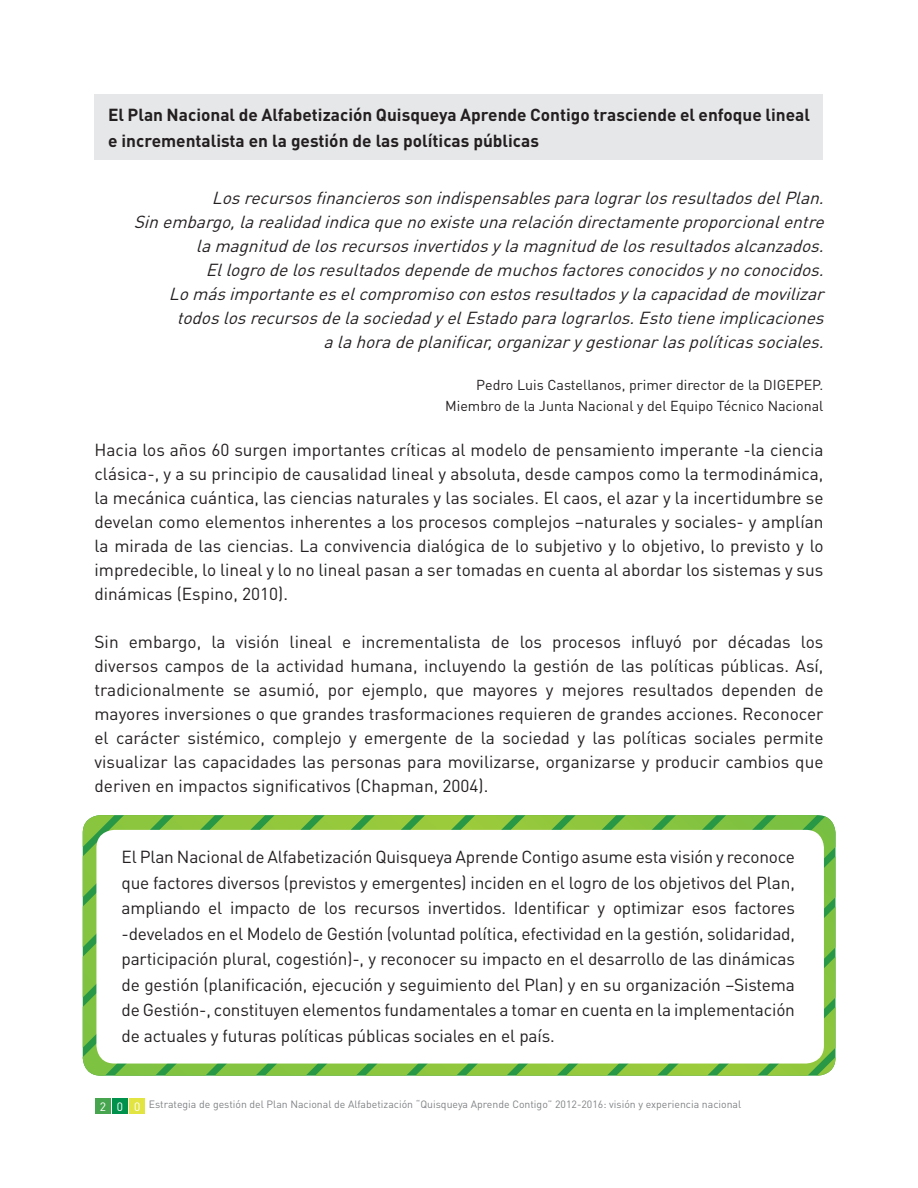
<style>
.page{position:relative;width:918px;height:1188px;background:#fff}
.page>*{position:absolute;margin:0;border:0;box-sizing:border-box;transform-origin:0 0}
.t1{font:17.25px/24px "DIN Pro";color:#231f20;text-align:justify}
.t2{font:italic 17.25px/24px "DIN Pro";color:#231f20;text-align:right}
.t3{font:700 17.25px/25.5px "DIN Pro";color:#231f20}
.t4{font:14.25px/21px "DIN Pro";color:#231f20;text-align:right}
.t5{font:10.5px "DIN Pro";color:#808285}
.s1{font-size:12px;color:#fff}
</style>
<div class="page">
<div style="left:95px;top:1098px;width:15px;height:16px;background:#48a54f"></div>
<div style="left:112px;top:1098px;width:15px;height:16px;background:#00914d"></div>
<div style="left:129px;top:1098px;width:15px;height:16px;background:#e2e442"></div>
<svg style="left:83px;top:815px;width:753px;height:261px;background:#7abd43"></svg>
<div style="left:96px;top:830px;width:728px;height:234px;background:#fff;border-radius:18px"></div>
<div style="left:94px;top:94px;width:730px;height:66px;background:#e6e7e9"></div>
<p class="t3" style="left:108px;top:101px;width:704px">El Plan Nacional de Alfabetización Quisqueya Aprende Contigo trasciende el enfoque lineal e incrementalista en la gestión de las políticas públicas</p>
<p class="t2" style="left:134px;top:185px;width:697px">LosrecursosfinancierossonindispensablesparalograrlosresultadosdelPlan.<br>Sinembargo,larealidadindicaquenoexisteunarelacióndirectamenteproporcionalentre lamagnituddelosrecursosinvertidosylamagnituddelosresultadosalcanzados.<br>Ellogrodelosresultadosdependedemuchosfactoresconocidosynoconocidos.<br>Lomásimportanteeselcompromisoconestosresultadosylacapacidaddemovilizar todoslosrecursosdelasociedadyelEstadoparalograrlos.Estotieneimplicaciones alahoradeplanificar,organizarygestionarlaspolíticassociales.</p>
<p class="t4" style="left:445px;top:373px;width:380px">Pedro Luis Castellanos, primer director de la DIGEPEP.<br>M iembro de la Junta Nacional y del Equipo Técnico Nacional</p>
<p class="t1" style="left:94px;top:437px;width:731px">Hacia los años 60 surgen importantes críticas al modelo de pensamiento imperante -la ciencia clásica-, y a su principio de causalidad lineal y absoluta, desde campos como la termodinámica, la mecánica cuántica, las ciencias naturales y las sociales. El caos, el azar y la incertidumbre se develan como elementos inherentes a los procesos complejos –naturales y sociales- y amplían la mirada de las ciencias. La convivencia dialógica de lo subjetivo y lo objetivo, lo previsto y lo impredecible, lo lineal y lo no lineal pasan a ser tomadas en cuenta al abordar los sistemas y sus dinámicas (Espino, 2010).</p>
<p class="t1" style="left:94px;top:629px;width:731px">Sin embargo, la visión lineal e incrementalista de los procesos influyó por décadas los diversos campos de la actividad humana, incluyendo la gestión de las políticas públicas. Así, tradicionalmente se asumió, por ejemplo, que mayores y mejores resultados dependen de mayores inversiones o que grandes trasformaciones requieren de grandes acciones. Reconocer el carácter sistémico, complejo y emergente de la sociedad y las políticas sociales permite visualizar las capacidades las personas para movilizarse, organizarse y producir cambios que deriven en impactos significativos (Chapman, 2004).</p>
<p class="t1" style="left:121px;top:844px;width:675px;line-height:25.5px">El Plan Nacional de Alfabetización Quisqueya Aprende Contigo asume esta visión y reconoce que factores diversos (previstos y emergentes) inciden en el logro de los objetivos del Plan, ampliando el impacto de los recursos invertidos. Identificar y optimizar esos factores -develados en el Modelo de Gestión (voluntad política, efectividad en la gestión, solidaridad, participación plural, cogestión)-, y reconocer su impacto en el desarrollo de las dinámicas de gestión (planificación, ejecución y seguimiento del Plan) y en su organización –Sistema de Gestión-, constituyen elementos fundamentales a tomar en cuenta en la implementación de actuales y futuras políticas públicas sociales en el país.</p>
<p class="t5" style="left:100px;top:1097px;width:643px"><span class="s1">2 0 0</span> Estrategia de gestión del Plan Nacional de Alfabetización “Quisqueya Aprende Contigo” 2012-2016: visión y experiencia nacional</p>
</div>
